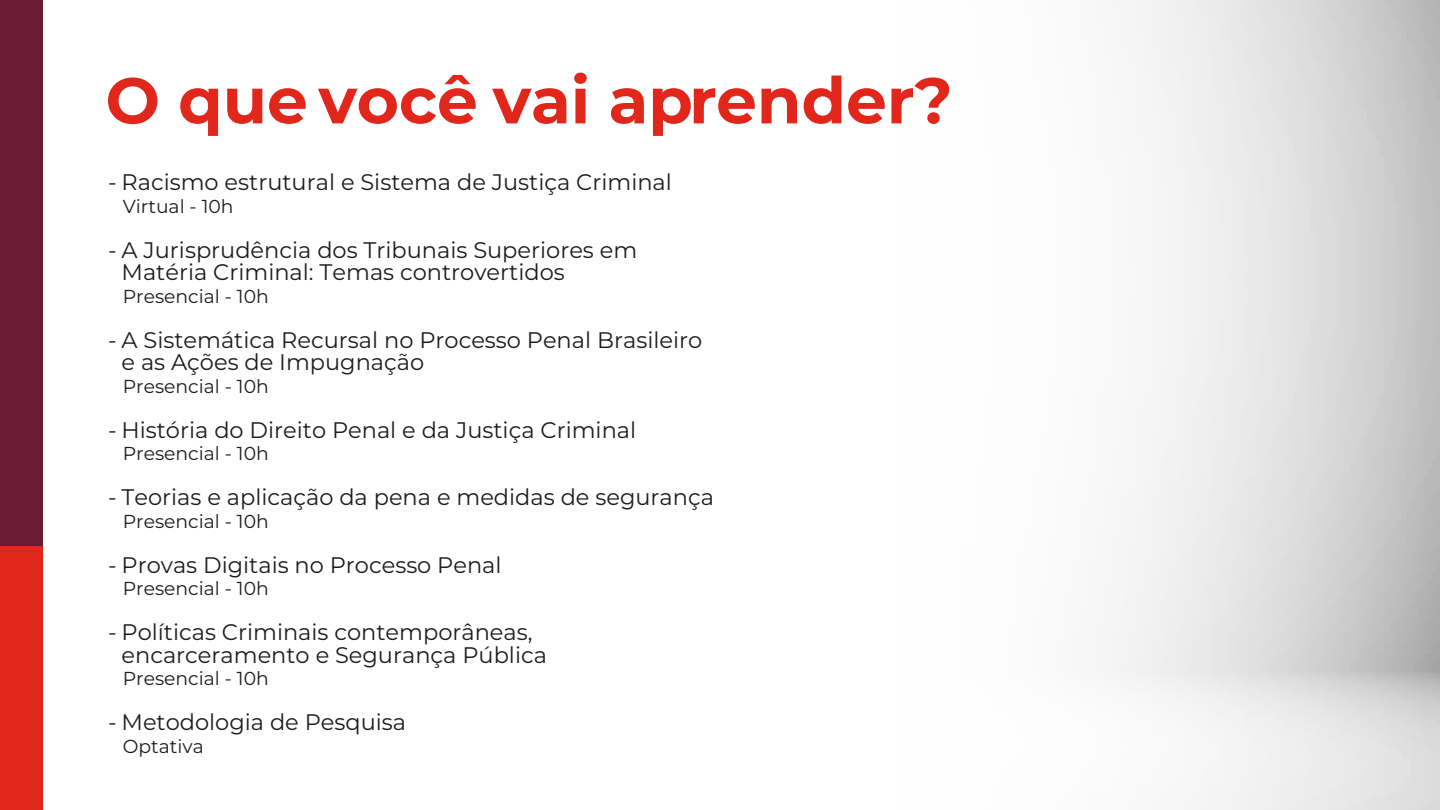
<style>
.page{position:relative;width:1440px;height:810px;background:#fff}
.page>*{position:absolute;margin:0;border:0;box-sizing:border-box;transform-origin:0 0}
.t1{font:700 64.5px "Montserrat";color:#e1261c}
.t2{font:22.5px/22.5px "Montserrat";color:#1d1d1b}
.t3{font:18.75px "Montserrat";color:#1d1d1b}
</style>
<div class="page">
<div style="left:0;top:0;width:43px;height:810px;background:#6a1c32"></div>
<div style="left:0;top:546px;width:43px;height:264px;background:#e1261c"></div>
<h1 class="t1" style="left:106px;top:58px;width:849px">O que você vai aprender?</h1>
<p class="t2" style="left:108px;top:170px;width:565px">- Racismo estrutural e Sistema de Justiça Criminal</p>
<p class="t3" style="left:123px;top:194px;width:112px">Virtual - 10h</p>
<p class="t2" style="left:122px;top:238px;width:517px;text-indent:-14px">- A Jurisprudência dos Tribunais Superiores em<br>Matéria Criminal: Temas controvertidos</p>
<p class="t3" style="left:123px;top:284px;width:148px">Presencial - 10h</p>
<p class="t2" style="left:122px;top:328px;width:582px;text-indent:-14px">- A Sistemática Recursal no Processo Penal Brasileiro e as Ações de Impugnação</p>
<p class="t3" style="left:123px;top:374px;width:148px">Presencial - 10h</p>
<p class="t2" style="left:108px;top:418px;width:530px">- História do Direito Penal e da Justiça Criminal</p>
<p class="t3" style="left:123px;top:441px;width:148px">Presencial - 10h</p>
<p class="t2" style="left:108px;top:485px;width:607px">- Teorias e aplicação da pena e medidas de segurança</p>
<p class="t3" style="left:123px;top:509px;width:148px">Presencial - 10h</p>
<p class="t2" style="left:108px;top:553px;width:395px">- Provas Digitais no Processo Penal</p>
<p class="t3" style="left:123px;top:576px;width:148px">Presencial - 10h</p>
<p class="t2" style="left:122px;top:620px;width:427px;text-indent:-14px">- Políticas Criminais contemporâneas, encarceramento e Segurança Pública</p>
<p class="t3" style="left:123px;top:666px;width:148px">Presencial - 10h</p>
<p class="t2" style="left:108px;top:710px;width:300px">- Metodologia de Pesquisa</p>
<p class="t3" style="left:123px;top:734px;width:82px">Optativa</p>
</div>
